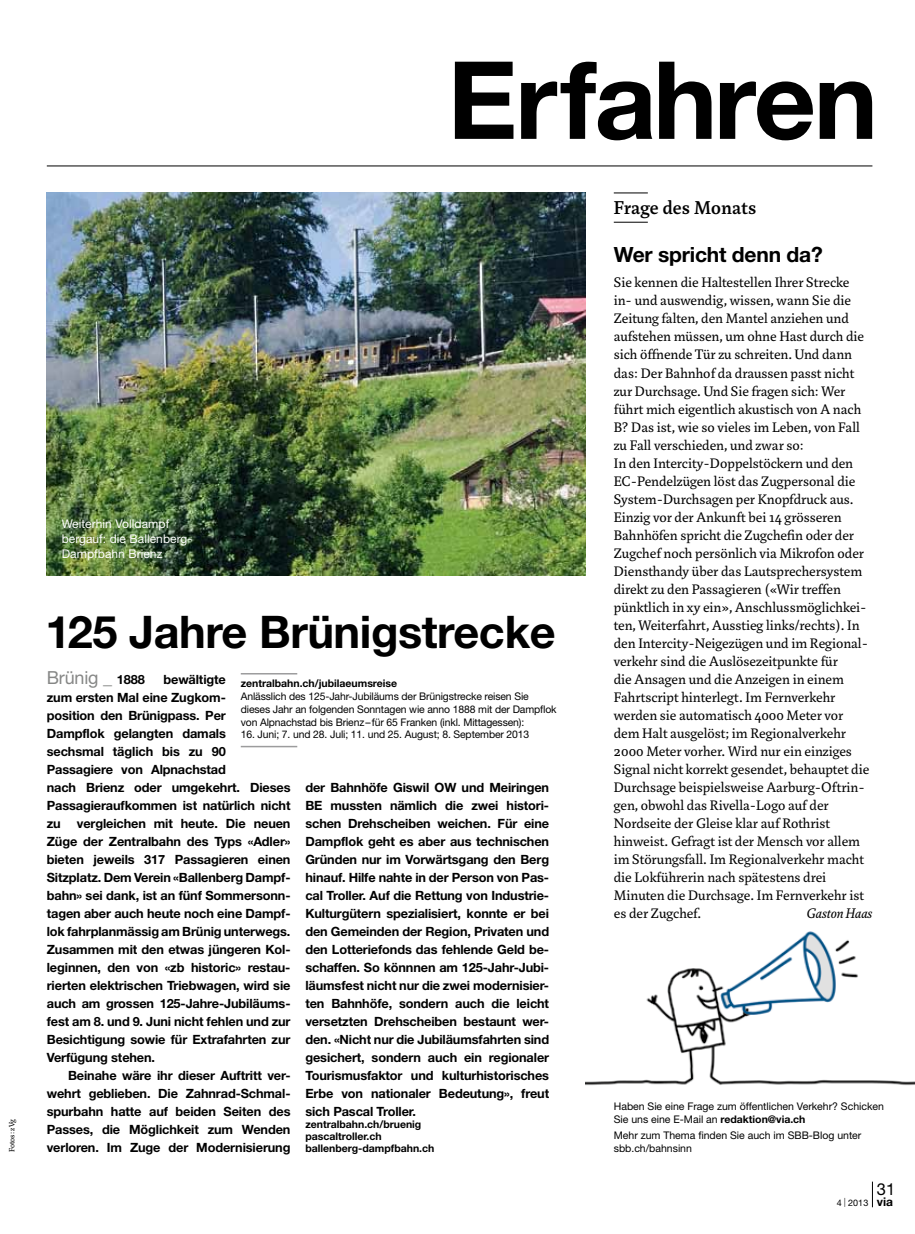
<style>
.page{position:relative;width:915px;height:1234px;background:#fff}
.page>*{position:absolute;margin:0;border:0;box-sizing:border-box;transform-origin:0 0}
.t1{font:700 108px "Helvetica Neue LT Pro";letter-spacing:-.02em;color:#000}
.t2{font:700 45px "Helvetica Neue LT Pro";letter-spacing:-.01em;color:#000}
.t3{font:700 21px "Helvetica Neue LT Pro";letter-spacing:-.01em;color:#000}
.t4{font:500 20.25px "Marat Pro";letter-spacing:.01em;color:#000}
.t5{font:18px "Helvetica Neue LT Pro";letter-spacing:-.01em;color:#868786}
.t6{font:16.5px "Helvetica Neue LT Pro";color:#000}
.t7{font:15px/18px "Marat Pro";color:#000}
.t8{font:italic 15px "Marat Pro";color:#000}
.t9{font:700 12.75px/18px "Helvetica Neue LT Pro";letter-spacing:-.01em;color:#000;text-align:justify}
.t10{font:12px/15px "Helvetica Neue LT Pro";letter-spacing:.005em;color:#fff}
.t11{font:10.5px/12.8px "Helvetica Neue LT Pro";letter-spacing:-.01em;color:#000}
.t12{font:700 10.5px/12px "Helvetica Neue LT Pro";color:#000}
.t13{font:9px "Helvetica Neue LT Pro";color:#000}
.t14{font:8.25px "Marat Pro";color:#000}
.s1{font-weight:700;font-size:12.75px;color:#000}
.s2{font-weight:700}
.s3{font-weight:700;font-size:12px}
</style>
<div class="page">
<img style="left:585px;top:931px;width:329px;height:155px">
<svg style="left:871px;top:1182px;width:1px;height:24px"></svg>
<hr style="left:47px;top:165px;width:825px;height:1px;background:#000">
<hr style="left:613px;top:192px;width:34px;height:1px;background:#000">
<hr style="left:613px;top:222px;width:34px;height:1px;background:#000">
<img style="left:47px;top:192px;width:538px;height:383px">
<hr style="left:241px;top:673px;width:56px;height:1px;background:#9c9c9d">
<hr style="left:241px;top:745px;width:56px;height:2px;background:#9c9c9d">
<p class="t14" style="left:8px;top:1151px;width:35px;rotate:-90deg">Fotos: zVg</p>
<h1 class="t1" style="left:447px;top:32px;width:432px">Erfahren</h1>
<p class="t10" style="left:62px;top:516px;width:132px">Weiterhin Volldampf bergauf: die Ballenberg-<br>Dampfbahn Brienz</p>
<h2 class="t2" style="left:45px;top:603px;width:511px">125 Jahre Brünigstrecke</h2>
<h3 class="t5" style="left:47px;top:666px;width:99px">Brünig _ <span class="s1">1888</span></h3>
<p class="t9" style="left:47px;top:669px;width:245px;text-align:left;text-indent:117px">bewältigte<br>zum ersten Mal eine Zugkom-<br>position den Brünigpass. Per<br>Dampflok gelangten damals<br>sechsmal täglich bis zu 90<br>Passagiere von Alpnachstad<br>nach Brienz oder umgekehrt. Dieses<br>Passagieraufkommen ist natürlich nicht zu</p>
<p class="t12" style="left:241px;top:677px;width:158px">zentralbahn.ch/jubilaeumsreise</p>
<p class="t11" style="left:241px;top:689px;width:317px">Anlässlich des 125-Jahr-Jubiläums der Brünigstrecke reisen Sie dieses Jahr an folgenden Sonntagen wie anno 1888 mit der Dampflok von Alpnachstad bis Brienz–für 65 Franken (inkl. Mittagessen):</p>
<p class="t11" style="left:241px;top:727px;width:290px">16. Juni; 7. und 28. Juli; 11. und 25. August; 8. September 2013</p>
<p class="t9" style="left:305px;top:777px;width:245px">der Bahnhöfe Giswil OW und Meiringen BE mussten nämlich die zwei histori&shy;schen Drehscheiben weichen. Für eine Dampflok geht es aber aus technischen Gründen nur im Vorwärtsgang den Berg hinauf. Hilfe nahte in der Person von Pas&shy;cal Troller. Auf die Rettung von Industrie-Kulturgütern spezialisiert, konnte er bei den Gemeinden der Region, Privaten und den Lotteriefonds das fehlende Geld be&shy;schaffen. So könnnen am 125-Jahr-Jubi&shy;läumsfest nicht nur die zwei modernisier&shy;ten Bahnhöfe, sondern auch die leicht versetzten Drehscheiben bestaunt wer&shy;den. «Nicht nur die Jubiläumsfahrten sind gesichert, sondern auch ein regionaler Tourismusfaktor und kulturhistorisches Erbe von nationaler Bedeutung», freut sich Pascal Troller.</p>
<p class="t12" style="left:305px;top:1117px;width:130px">zentralbahn.ch/bruenig pascaltroller.ch ballenberg-dampfbahn.ch</p>
<p class="t9" style="left:47px;top:813px;width:245px;text-indent:30px">vergleichen mit heute. Die neuen Züge der Zentralbahn des Typs «Adler» bieten jeweils 317 Passagieren einen Sitzplatz. Dem Verein «Ballenberg Dampf&shy;bahn» sei dank, ist an fünf Sommersonn&shy;tagen aber auch heute noch eine Dampf&shy;lok fahrplanmässig am Brünig unterwegs.<br>Zusammen mit den etwas jüngeren Kol&shy;leginnen, den von «zb historic» restau&shy;rierten elektrischen Triebwagen, wird sie auch am grossen 125-Jahre-Jubiläums&shy;fest am 8. und 9. Juni nicht fehlen und zur Besichtigung sowie für Extrafahrten zur Verfügung stehen.</p>
<p class="t9" style="left:47px;top:1065px;width:245px;text-indent:21px">Beinahe wäre ihr dieser Auftritt ver&shy;wehrt geblieben. Die Zahnrad-Schmal&shy;spurbahn hatte auf beiden Seiten des Passes, die Möglichkeit zum Wenden verloren. Im Zuge der Modernisierung</p>
<h3 class="t4" style="left:613px;top:196px;width:144px">Frage des Monats</h3>
<h3 class="t3" style="left:613px;top:241px;width:210px">Wer spricht denn da?</h3>
<p class="t7" style="left:613px;top:274px;width:257px">Sie kennen die Haltestellen Ihrer Strecke in- und auswendig, wissen, wann Sie die Zeitung falten, den Mantel anziehen und aufstehen müssen, um ohne Hast durch die sich öffnende Tür zu schreiten. Und dann das: Der Bahnhof da draussen passt nicht zur Durchsage. Und Sie fragen sich: Wer führt mich eigentlich akustisch von A nach B? Das ist, wie so vieles im Leben, von Fall zu Fall verschieden, und zwar so:<br>In den Intercity-Doppelstöckern und den EC-Pendelzügen löst das Zugpersonal die System-Durchsagen per Knopfdruck aus.<br>Einzig vor der Ankunft bei 14 grösseren Bahnhöfen spricht die Zugchefin oder der Zugchef noch persönlich via Mikrofon oder Diensthandy über das Lautsprechersystem direkt zu den Passagieren («Wir treffen pünktlich in xy ein», Anschlussmöglichkei&shy;ten, Weiterfahrt, Ausstieg links/rechts). In den Intercity-Neigezügen und im Regional&shy;verkehr sind die Auslösezeitpunkte für<br>die Ansagen und die Anzeigen in einem Fahrtscript hinterlegt. Im Fernverkehr werden sie automatisch 4000 Meter vor dem Halt ausgelöst; im Regionalverkehr 2000 Meter vorher. Wird nur ein einziges Signal nicht korrekt gesendet, behauptet die Durchsage beispielsweise Aarburg-Oftrin&shy;gen, obwohl das Rivella-Logo auf der Nordseite der Gleise klar auf Rothrist hinweist. Gefragt ist der Mensch vor allem im Störungsfall. Im Regionalverkehr macht die Lokführerin nach spätestens drei Minuten die Durchsage. Im Fernverkehr ist es der Zugchef.</p>
<p class="t8" style="left:806px;top:904px;width:67px">Gaston Haas</p>
<p class="t11" style="left:613px;top:1099px;width:271px">Haben Sie eine Frage zum öffentlichen Verkehr? Schicken<br>Sie uns eine E-Mail an <span class="s2">redaktion@via.ch</span></p>
<p class="t11" style="left:613px;top:1128px;width:249px">Mehr zum Thema finden Sie auch im SBB-Blog unter sbb.ch/bahnsinn</p>
<p class="t6" style="left:876px;top:1178px;width:20px">31</p>
<p class="t13" style="left:836px;top:1196px;width:58px">4 | 2013 <span class="s3">via</span></p>
</div>
